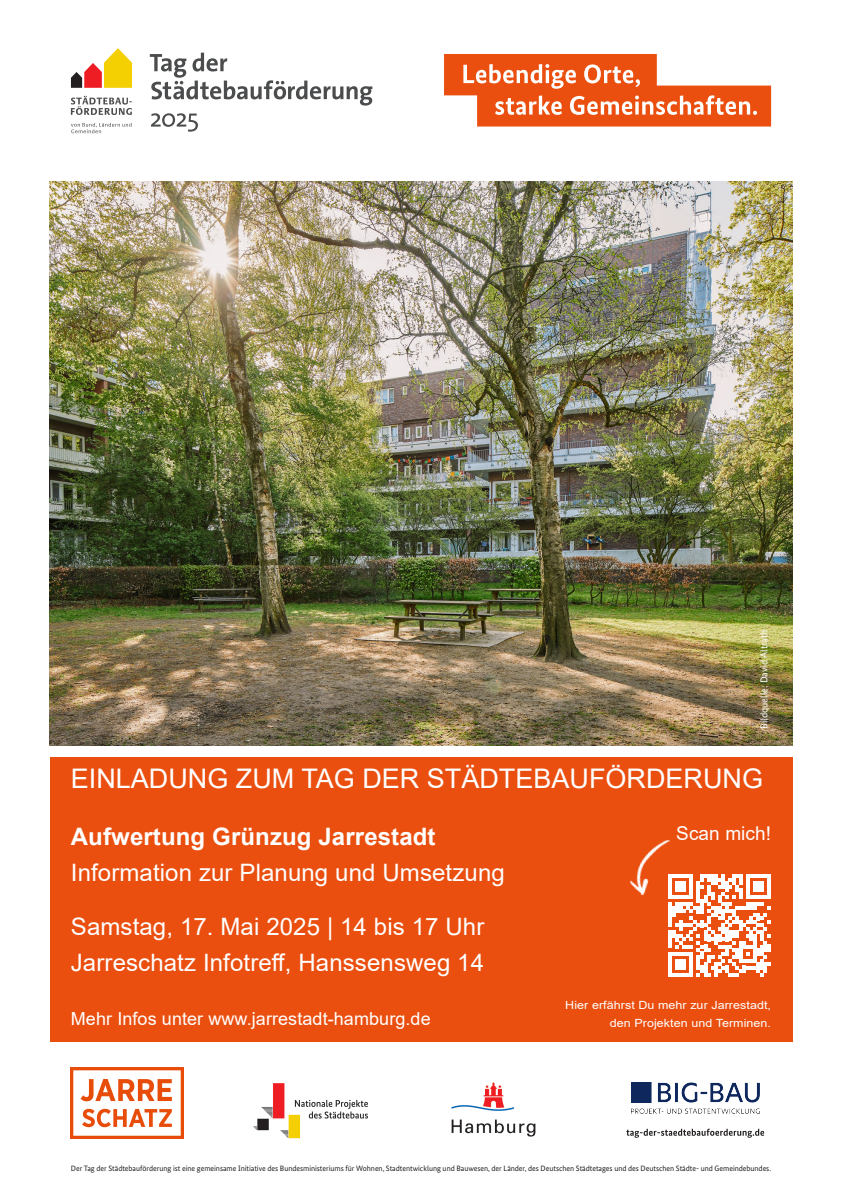
<style>
.page{position:relative;width:842px;height:1192px;background:#fff}
.page>*{position:absolute;margin:0;border:0;box-sizing:border-box;transform-origin:0 0}
.t1{font:27px "Arial";color:#fff}
.t2{font:24px/36.5px "Arial";letter-spacing:.005em;color:#fff}
.t3{font:19px "Arial";letter-spacing:.005em;color:#fff}
.t4{font:18px "Arial";letter-spacing:.005em;color:#fff}
.t5{font:11.25px/17.5px "Arial";letter-spacing:.005em;color:#fff;text-align:right;scale:1.11 1}
.t6{font:10px "Bundes Sans";color:#fff}
.t7{font:7.75px "Bundes Sans";letter-spacing:-.005em;color:#231f20}
.s1{font-weight:700}
</style>
<div class="page">
<div style="left:50px;top:758px;width:742px;height:284px;background:#ea4f0f"></div>
<img style="left:50px;top:181px;width:742px;height:565px">
<svg style="left:669px;top:875px;width:101px;height:101px"></svg>
<img style="left:630px;top:839px;width:40px;height:59px">
<svg style="left:626px;top:1129px;width:138px;height:9px"></svg>
<img style="left:71px;top:1067px;width:112px;height:72px">
<img style="left:253px;top:1083px;width:115px;height:56px">
<img style="left:451px;top:1082px;width:85px;height:55px">
<img style="left:632px;top:1082px;width:127px;height:31px">
<svg style="left:71px;top:48px;width:61px;height:40px"></svg>
<svg style="left:71px;top:123px;width:61px;height:10px"></svg>
<svg style="left:71px;top:96px;width:61px;height:19px"></svg>
<svg style="left:150px;top:53px;width:222px;height:53px"></svg>
<svg style="left:151px;top:113px;width:47px;height:19px"></svg>
<svg style="left:444px;top:54px;width:327px;height:73px"></svg>
<p class="t6" style="left:758px;top:729px;width:101px;rotate:-90deg">Bildquelle: David Altrath</p>
<p class="t1" style="left:71px;top:760px;width:694px">EINLADUNG ZUM TAG DER STÄDTEBAUFÖRDERUNG</p>
<p class="t2" style="left:71px;top:818px;width:435px"><span class="s1">Aufwertung Grünzug Jarrestadt<br></span>Information zur Planung und Umsetzung</p>
<p class="t2" style="left:71px;top:908px;width:415px">Samstag, 17. Mai 2025 | 14 bis 17 Uhr<br>Jarreschatz Infotreff, Hanssensweg 14</p>
<p class="t4" style="left:71px;top:1006px;width:361px">Mehr Infos unter www.jarrestadt-hamburg.de</p>
<p class="t3" style="left:676px;top:820px;width:96px">Scan mich!</p>
<p class="t5" style="left:565px;top:996px;width:187px">Hier erfährst Du mehr zur Jarrestadt, den Projekten und Terminen.</p>
<p class="t7" style="left:71px;top:1163px;width:702px">Der Tag der Städtebauförderung ist eine gemeinsame Initiative des Bundesministeriums für Wohnen, Stadtentwicklung und Bauwesen, der Länder, des Deutschen Städtetages und des Deutschen Städte- und Gemeindebundes.</p>
</div>
